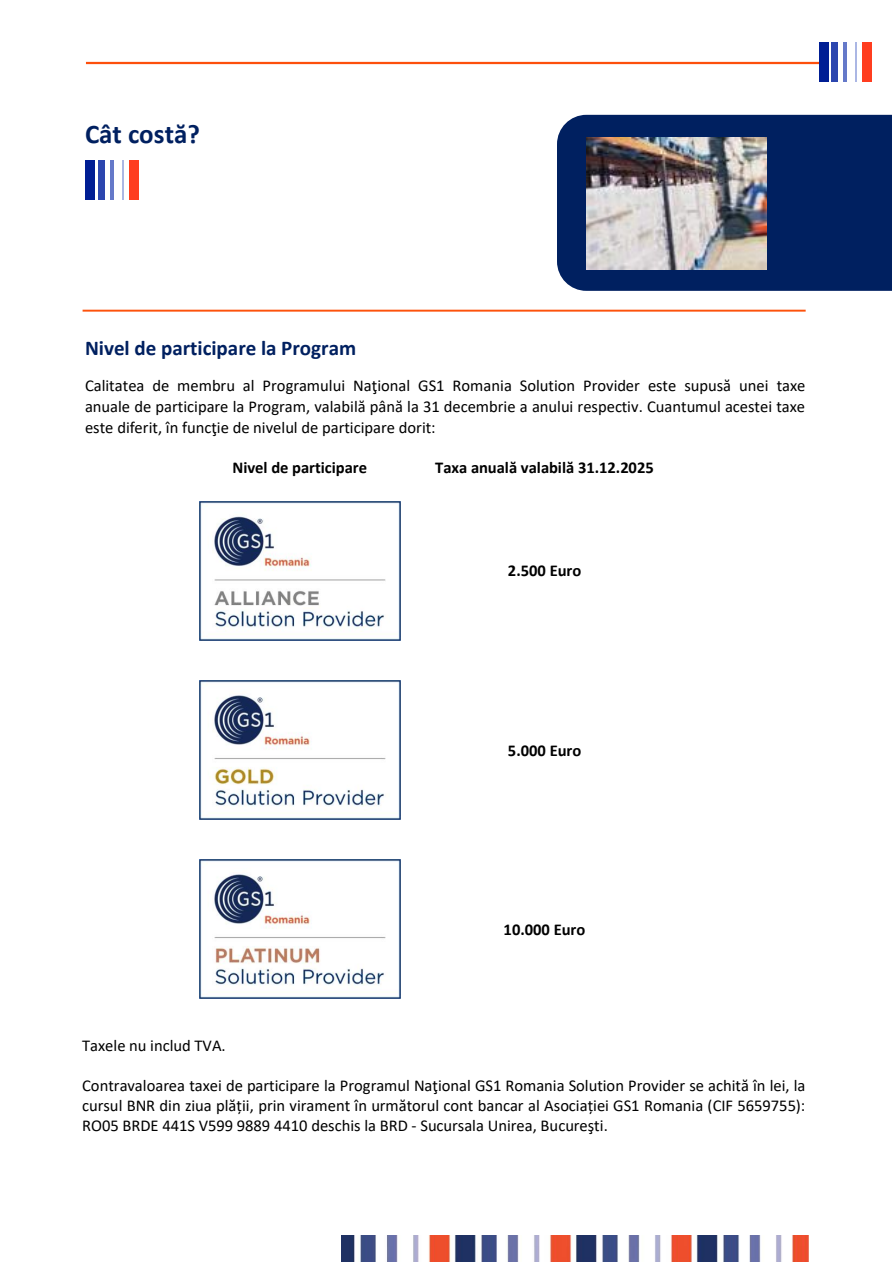
<style>
.page{position:relative;width:892px;height:1262px;background:#fff}
.page>*{position:absolute;margin:0;border:0;box-sizing:border-box;transform-origin:0 0}
.t1{font:700 27px "Calibri";color:#002060}
.t2{font:700 21px "Calibri";color:#002060}
.t3{font:16.5px/21px "Calibri";color:#000;text-align:justify}
.t4{font:700 16.5px "Calibri";color:#000}
</style>
<div class="page">
<div style="left:557px;top:115px;width:335px;height:176px;background:#002060"></div>
<img style="left:587px;top:137px;width:180px;height:132px">
<svg style="left:83px;top:310px;width:723px;height:2px"></svg>
<hr style="left:86px;top:62px;width:742px;height:2px;background:#fd4f0c">
<div style="left:862px;top:43px;width:9px;height:39px;background:#ff3d1f"></div>
<hr style="left:855px;top:43px;width:2px;height:39px;background:#abb7e4">
<hr style="left:843px;top:43px;width:4px;height:39px;background:#6579c9">
<div style="left:831px;top:43px;width:7px;height:39px;background:#2c46af"></div>
<div style="left:819px;top:43px;width:9px;height:39px;background:#001e94"></div>
<div style="left:129px;top:161px;width:9px;height:39px;background:#ff3d1f"></div>
<hr style="left:122px;top:161px;width:2px;height:39px;background:#abb7e4">
<hr style="left:110px;top:161px;width:4px;height:39px;background:#6579c9">
<div style="left:98px;top:161px;width:7px;height:39px;background:#2c46af"></div>
<div style="left:86px;top:161px;width:9px;height:39px;background:#001e94"></div>
<img style="left:342px;top:1235px;width:467px;height:27px">
<img style="left:199px;top:501px;width:201px;height:139px">
<img style="left:199px;top:680px;width:201px;height:139px">
<img style="left:199px;top:860px;width:201px;height:139px">
<p class="t1" style="left:85px;top:123px;width:116px">Cât costă?</p>
<p class="t2" style="left:85px;top:340px;width:273px">Nivel de participare la Program</p>
<p class="t3" style="left:85px;top:377px;width:722px">Calitatea de membru al Programului Naţional GS1 Romania Solution Provider este supusă unei taxe anuale de participare la Program, valabilă până la 31 decembrie a anului respectiv. Cuantumul acestei taxe este diferit, în funcţie de nivelul de participare dorit:</p>
<p class="t4" style="left:232px;top:461px;width:136px">Nivel de participare</p>
<p class="t4" style="left:435px;top:461px;width:220px">Taxa anuală valabilă 31.12.2025</p>
<p class="t4" style="left:508px;top:564px;width:75px">2.500 Euro</p>
<p class="t4" style="left:508px;top:743px;width:75px">5.000 Euro</p>
<p class="t4" style="left:504px;top:923px;width:83px">10.000 Euro</p>
<p class="t3" style="left:82px;top:1036px;width:145px">Taxele nu includ TVA.</p>
<p class="t3" style="left:82px;top:1077px;width:725px;line-height:20.1px">Contravaloarea taxei de participare la Programul Naţional GS1 Romania Solution Provider se achită în lei, la cursul BNR din ziua plății, prin virament în următorul cont bancar al Asociației GS1 Romania (CIF 5659755):<br>RO05 BRDE 441S V599 9889 4410 deschis la BRD - Sucursala Unirea, Bucureşti.</p>
</div>
